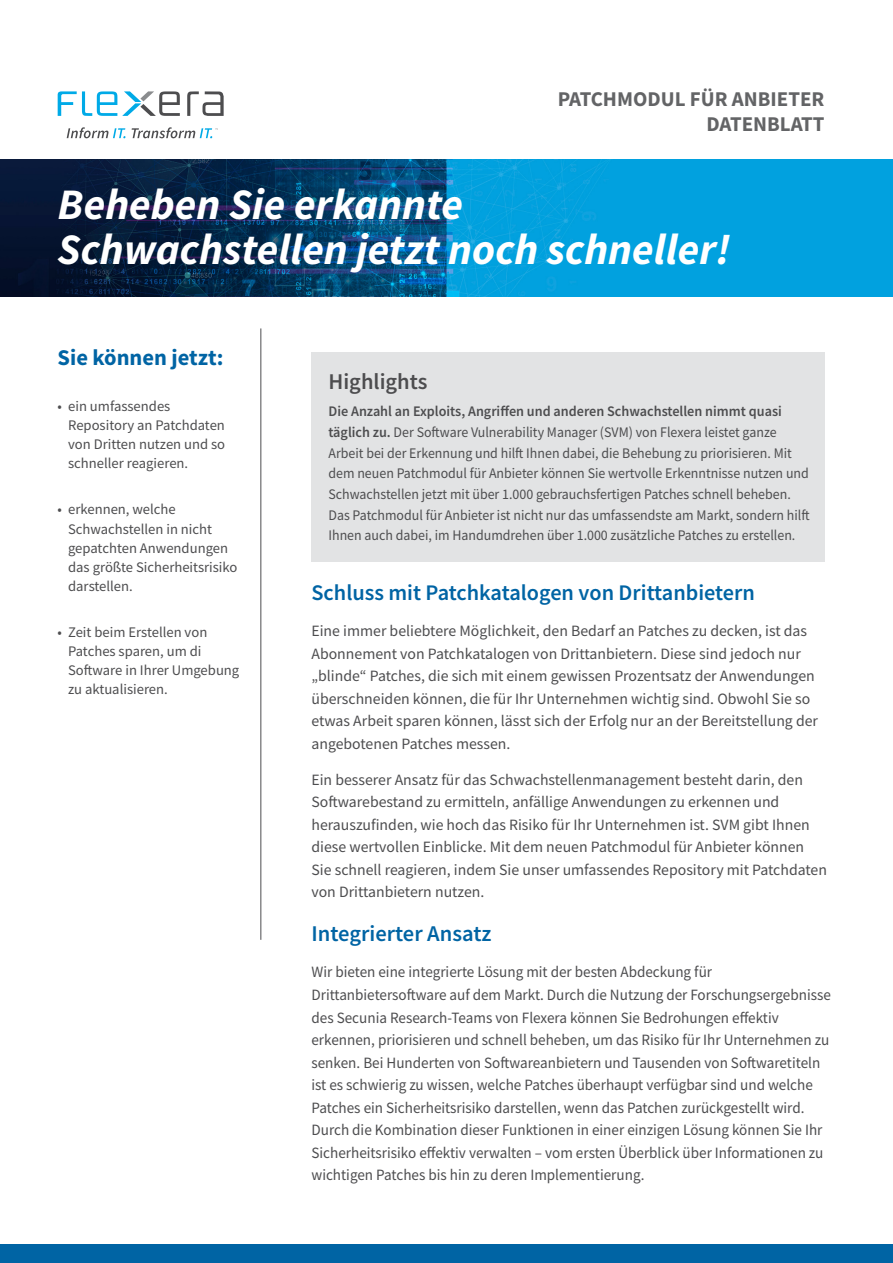
<style>
.page{position:relative;width:893px;height:1263px;background:#fff}
.page>*{position:absolute;margin:0;border:0;box-sizing:border-box;transform-origin:0 0}
.t1{font:italic 700 43.5px/45px "Source Sans Pro";color:#fff}
.t2{font:600 22.5px "Source Sans Pro";color:#0064a4}
.t3{font:700 22.5px "Source Sans Pro";color:#0064a4}
.t4{font:600 22.5px "Source Sans Pro";color:#4d4d4f}
.t5{font:600 22.35px "Source Sans Pro";color:#0064a4}
.t6{font:700 21px/25.2px "Source Sans Pro";color:#636466;text-align:right}
.t7{font:15.75px/22.5px "Source Sans Pro";color:#4d4d4f}
.t8{font:15.75px/22.5px "Source Sans Pro";color:#4d4d4f;scale:.96 1}
.t9{font:14.7px/20.5px "Source Sans Pro";color:#4d4d4f;scale:.95 1}
.t10{font:14.7px/19.2px "Source Sans Pro";color:#4d4d4f}
.s1{font-weight:600}
</style>
<div class="page">
<div style="left:0;top:1244px;width:893px;height:19px;background:#0064a4"></div>
<svg style="left:67px;top:127px;width:58px;height:11px"></svg>
<svg style="left:132px;top:127px;width:86px;height:11px"></svg>
<svg style="left:187px;top:91px;width:37px;height:25px"></svg>
<svg style="left:58px;top:91px;width:122px;height:25px"></svg>
<img style="left:0;top:159px;width:893px;height:138px">
<div style="left:311px;top:352px;width:513px;height:210px;background:#e2e3e4"></div>
<hr style="left:260px;top:328px;width:1px;height:612px;background:#4d4d4f">
<h3 class="t6" style="left:558px;top:86px;width:268px">PATCHMODUL FÜR ANBIETER<br>DATENBLATT</h3>
<h1 class="t1" style="left:58px;top:181px;width:674px">Beheben Sie erkannte<br>Schwachstellen jetzt noch schneller!</h1>
<h2 class="t3" style="left:58px;top:342px;width:167px">Sie können jetzt:</h2>
<p class="t10" style="left:68px;top:396px;width:159px;text-indent:-11px">• ein umfassendes<br>Repository an Patchdaten von Dritten nutzen und so schneller reagieren.</p>
<p class="t10" style="left:68px;top:500px;width:171px;text-indent:-11px">• erkennen, welche<br>Schwachstellen in nicht gepatchten Anwendungen das größte Sicherheitsrisiko darstellen.</p>
<p class="t10" style="left:68px;top:622px;width:173px;text-indent:-11px">• Zeit beim Erstellen von<br>Patches sparen, um di<br>Software in Ihrer Umgebung zu aktualisieren.</p>
<h2 class="t4" style="left:328px;top:367px;width:100px">Highlights</h2>
<p class="t9" style="left:328px;top:401px;width:508px"><span class="s1">Die Anzahl an Exploits, Angriffen und anderen Schwachstellen nimmt quasi täglich zu.</span> Der Software Vulnerability Manager (SVM) von Flexera leistet ganze Arbeit bei der Erkennung und hilft Ihnen dabei, die Behebung zu priorisieren. Mit dem neuen Patchmodul für Anbieter können Sie wertvolle Erkenntnisse nutzen und Schwachstellen jetzt mit über 1.000 gebrauchsfertigen Patches schnell beheben.<br>Das Patchmodul für Anbieter ist nicht nur das umfassendste am Markt, sondern hilft Ihnen auch dabei, im Handumdrehen über 1.000 zusätzliche Patches zu erstellen.</p>
<h3 class="t5" style="left:311px;top:578px;width:445px">Schluss mit Patchkatalogen von Drittanbietern</h3>
<p class="t7" style="left:311px;top:620px;width:508px">Eine immer beliebtere Möglichkeit, den Bedarf an Patches zu decken, ist das Abonnement von Patchkatalogen von Drittanbietern. Diese sind jedoch nur „blinde“ Patches, die sich mit einem gewissen Prozentsatz der Anwendungen überschneiden können, die für Ihr Unternehmen wichtig sind. Obwohl Sie so etwas Arbeit sparen können, lässt sich der Erfolg nur an der Bereitstellung der angebotenen Patches messen.</p>
<p class="t7" style="left:311px;top:768px;width:517px">Ein besserer Ansatz für das Schwachstellenmanagement besteht darin, den Softwarebestand zu ermitteln, anfällige Anwendungen zu erkennen und herauszufinden, wie hoch das Risiko für Ihr Unternehmen ist. SVM gibt Ihnen diese wertvollen Einblicke. Mit dem neuen Patchmodul für Anbieter können Sie schnell reagieren, indem Sie unser umfassendes Repository mit Patchdaten von Drittanbietern nutzen.</p>
<h2 class="t2" style="left:311px;top:919px;width:181px">Integrierter Ansatz</h2>
<p class="t8" style="left:311px;top:961px;width:543px">Wir bieten eine integrierte Lösung mit der besten Abdeckung für Drittanbietersoftware auf dem Markt. Durch die Nutzung der Forschungsergebnisse des Secunia Research-Teams von Flexera können Sie Bedrohungen effektiv erkennen, priorisieren und schnell beheben, um das Risiko für Ihr Unternehmen zu senken. Bei Hunderten von Softwareanbietern und Tausenden von Softwaretiteln ist es schwierig zu wissen, welche Patches überhaupt verfügbar sind und welche Patches ein Sicherheitsrisiko darstellen, wenn das Patchen zurückgestellt wird.<br>Durch die Kombination dieser Funktionen in einer einzigen Lösung können Sie Ihr Sicherheitsrisiko effektiv verwalten – vom ersten Überblick über Informationen zu wichtigen Patches bis hin zu deren Implementierung.</p>
</div>
